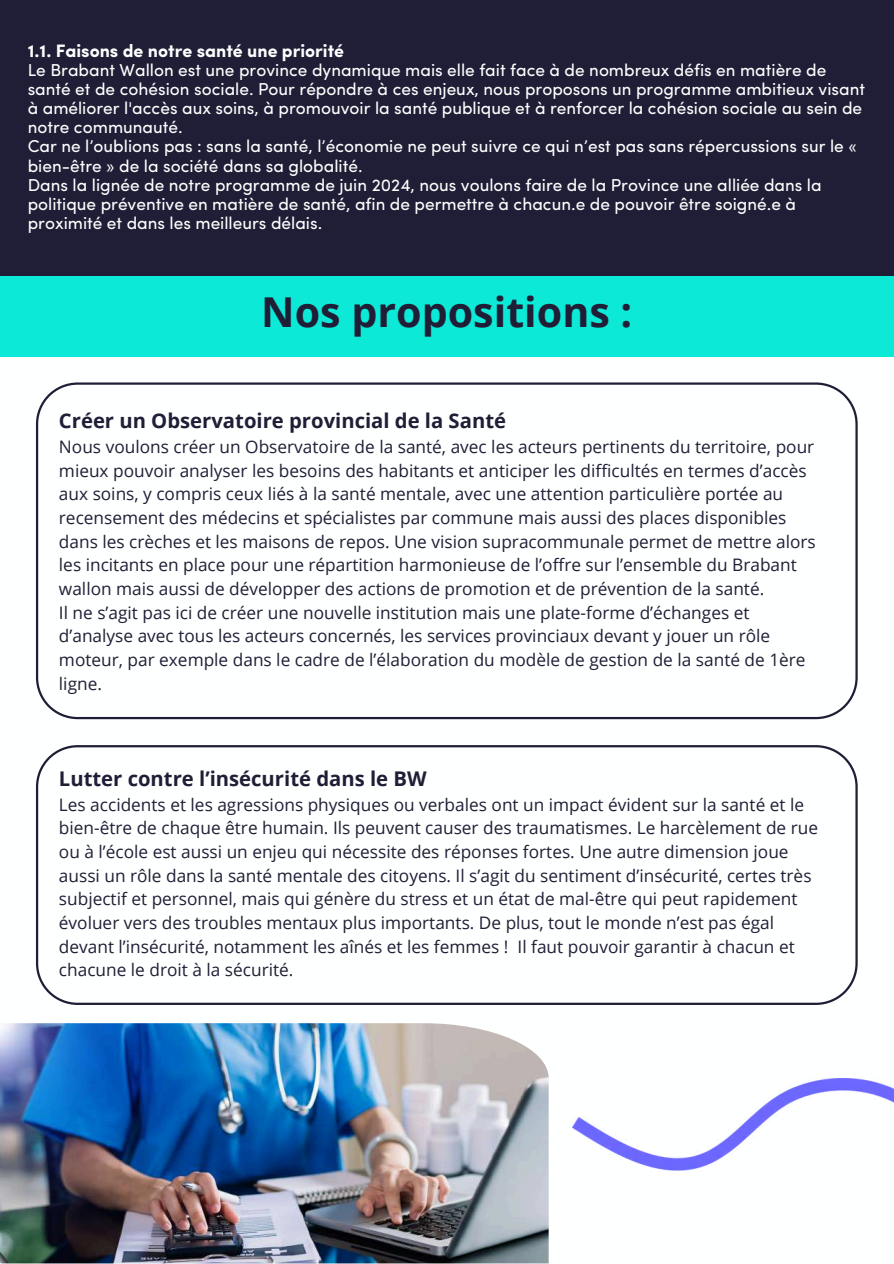
<style>
.page{position:relative;width:894px;height:1264px;background:#fff}
.page>*{position:absolute;margin:0;border:0;box-sizing:border-box;transform-origin:0 0}
.t1{font:700 41.25px "Open Sans";color:#201e36}
.t2{font:700 20.25px "Open Sans";color:#201e36}
.t3{font:700 18px "Sofia Pro";color:#feffff}
.t4{font:17.25px/23.7px "Open Sans";color:#201e36}
.t5{font:17.25px/19.2px "Sofia Pro";color:#feffff}
</style>
<div class="page">
<img style="left:572px;top:1078px;width:321px;height:94px">
<div style="left:0;top:0;width:893px;height:277px;background:#201e36"></div>
<div style="left:0;top:277px;width:893px;height:80px;background:#0ce9d6"></div>
<svg style="left:36px;top:382px;width:821px;height:337px"></svg>
<svg style="left:36px;top:745px;width:821px;height:259px"></svg>
<img style="left:0;top:1023px;width:548px;height:240px">
<p class="t3" style="left:28px;top:43px;width:318px">1.1. Faisons de notre santé une priorité</p>
<p class="t5" style="left:28px;top:62px;width:838px">Le Brabant Wallon est une province dynamique mais elle fait face à de nombreux défis en matière de santé et de cohésion sociale. Pour répondre à ces enjeux, nous proposons un programme ambitieux visant à améliorer l'accès aux soins, à promouvoir la santé publique et à renforcer la cohésion sociale au sein de notre communauté.<br>Car ne l’oublions pas : sans la santé, l’économie ne peut suivre ce qui n’est pas sans répercussions sur le « bien-être » de la société dans sa globalité.<br>Dans la lignée de notre programme de juin 2024, nous voulons faire de la Province une alliée dans la politique préventive en matière de santé, afin de permettre à chacun.e de pouvoir être soigné.e à proximité et dans les meilleurs délais.</p>
<h1 class="t1" style="left:261px;top:283px;width:372px">Nos propositions :</h1>
<p class="t2" style="left:59px;top:407px;width:448px">Créer un Observatoire provincial de la Santé</p>
<p class="t4" style="left:59px;top:434px;width:758px">Nous voulons créer un Observatoire de la santé, avec les acteurs pertinents du territoire, pour mieux pouvoir analyser les besoins des habitants et anticiper les difficultés en termes d’accès aux soins, y compris ceux liés à la santé mentale, avec une attention particulière portée au recensement des médecins et spécialistes par commune mais aussi des places disponibles dans les crèches et les maisons de repos. Une vision supracommunale permet de mettre alors les incitants en place pour une répartition harmonieuse de l’offre sur l’ensemble du Brabant wallon mais aussi de développer des actions de promotion et de prévention de la santé.<br>Il ne s’agit pas ici de créer une nouvelle institution mais une plate-forme d’échanges et d’analyse avec tous les acteurs concernés, les services provinciaux devant y jouer un rôle moteur, par exemple dans le cadre de l’élaboration du modèle de gestion de la santé de 1ère ligne.</p>
<p class="t2" style="left:59px;top:764px;width:369px">Lutter contre l’insécurité dans le BW</p>
<p class="t4" style="left:59px;top:792px;width:760px">Les accidents et les agressions physiques ou verbales ont un impact évident sur la santé et le bien-être de chaque être humain. Ils peuvent causer des traumatismes. Le harcèlement de rue ou à l’école est aussi un enjeu qui nécessite des réponses fortes. Une autre dimension joue aussi un rôle dans la santé mentale des citoyens. Il s’agit du sentiment d’insécurité, certes très subjectif et personnel, mais qui génère du stress et un état de mal-être qui peut rapidement évoluer vers des troubles mentaux plus importants. De plus, tout le monde n’est pas égal devant l’insécurité, notamment les aînés et les femmes ! Il faut pouvoir garantir à chacun et chacune le droit à la sécurité.</p>
</div>
